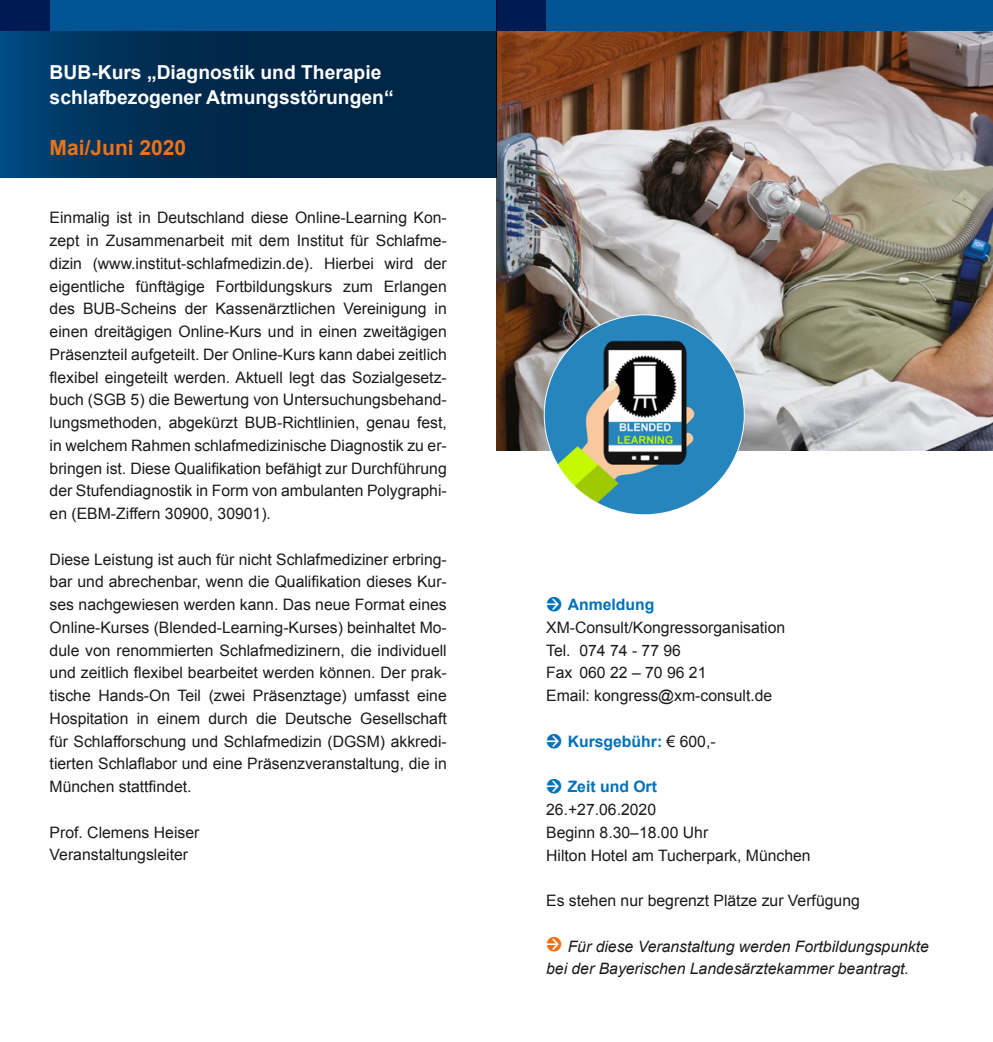
<style>
.page{position:relative;width:993px;height:1042px;background:#fff}
.page>*{position:absolute;margin:0;border:0;box-sizing:border-box;transform-origin:0 0}
.t1{font:700 21px "Arial";color:#ee7116}
.t2{font:700 19.25px/25.4px "Arial";color:#fff}
.t3{font:15.75px/22.8px "Arial";color:#1a1a18}
.t4{font:italic 15.75px/22.8px "Arial";color:#1a1a18}
.t5{font:700 15.75px "Arial";color:#0071bb}
.s1{font-family:"Unit Rounded OT";font-size:22.75px;color:#0071bb}
.s2{font-weight:700;color:#0071bb}
.s3{font-family:"Unit Rounded OT";font-weight:400;font-size:22.75px}
.s4{font-weight:400;color:#1a1a18}
.s5{font-family:"Unit Rounded OT";font-style:normal;font-size:22.75px;color:#ee7116}
</style>
<div class="page">
<img style="left:496px;top:31px;width:496px;height:420px">
<svg style="left:0;top:31px;width:496px;height:147px;background:#002c51"></svg>
<div style="left:0;top:0;width:496px;height:31px;background:#005493"></div>
<div style="left:496px;top:0;width:496px;height:31px;background:#005493"></div>
<div style="left:0;top:0;width:50px;height:31px;background:#001b54"></div>
<div style="left:496px;top:0;width:50px;height:31px;background:#001b54"></div>
<img style="left:544px;top:315px;width:200px;height:200px;border-radius:100px">
<p class="t2" style="left:50px;top:60px;width:345px">BUB-Kurs „Diagnostik und Therapie schlafbezogener Atmungsstörungen“</p>
<h1 class="t1" style="left:50px;top:134px;width:138px">Mai/Juni 2020</h1>
<p class="t3" style="left:50px;top:207px;width:398px;text-align:justify">Einmalig ist in Deutschland diese Online-Learning Kon&shy;zept in Zusammenarbeit mit dem Institut für Schlafme&shy;dizin (www.institut-schlafmedizin.de). Hierbei wird der eigentliche fünftägige Fortbildungskurs zum Erlangen des BUB-Scheins der Kassenärztlichen Vereinigung in einen dreitägigen Online-Kurs und in einen zweitägigen Präsenzteil aufgeteilt. Der Online-Kurs kann dabei zeitlich flexibel eingeteilt werden. Aktuell legt das Sozialgesetz&shy;buch (SGB 5) die Bewertung von Untersuchungsbehand&shy;lungsmethoden, abgekürzt BUB-Richtlinien, genau fest, in welchem Rahmen schlafmedizinische Diagnostik zu er&shy;bringen ist. Diese Qualifikation befähigt zur Durchführung der Stufendiagnostik in Form von ambulanten Polygraphi&shy;en (EBM-Ziffern 30900, 30901).</p>
<p class="t3" style="left:50px;top:548px;width:398px;text-align:justify">Diese Leistung ist auch für nicht Schlafmediziner erbring&shy;bar und abrechenbar, wenn die Qualifikation dieses Kur&shy;ses nachgewiesen werden kann. Das neue Format eines Online-Kurses (Blended-Learning-Kurses) beinhaltet Mo&shy;dule von renommierten Schlafmedizinern, die individuell und zeitlich flexibel bearbeitet werden können. Der prak&shy;tische Hands-On Teil (zwei Präsenztage) umfasst eine Hospitation in einem durch die Deutsche Gesellschaft für Schlafforschung und Schlafmedizin (DGSM) akkredi&shy;tierten Schlaflabor und eine Präsenzveranstaltung, die in München stattfindet.</p>
<p class="t3" style="left:50px;top:821px;width:151px">Prof. Clemens Heiser<br>Veranstaltungsleiter</p>
<p class="t3" style="left:546px;top:593px;width:240px"><span class="s1">→</span> <span class="s2">Anmeldung<br></span>XM-Consult/Kongressorganisation<br>Tel. 074 74 - 77 96<br>Fax 060 22 – 70 96 21<br>Email: kongress@xm-consult.de</p>
<p class="t5" style="left:546px;top:731px;width:171px"><span class="s3">→</span> Kursgebühr: <span class="s4">€ 600,-</span></p>
<p class="t3" style="left:546px;top:775px;width:266px"><span class="s1">→</span> <span class="s2">Zeit und Ort<br></span>26.+27.06.2020<br>Beginn 8.30–18.00 Uhr<br>Hilton Hotel am Tucherpark, München</p>
<p class="t3" style="left:546px;top:889px;width:315px">Es stehen nur begrenzt Plätze zur Verfügung</p>
<p class="t4" style="left:546px;top:935px;width:384px"><span class="s5">→</span> Für diese Veranstaltung werden Fortbildungspunkte bei der Bayerischen Landesärztekammer beantragt.</p>
</div>
